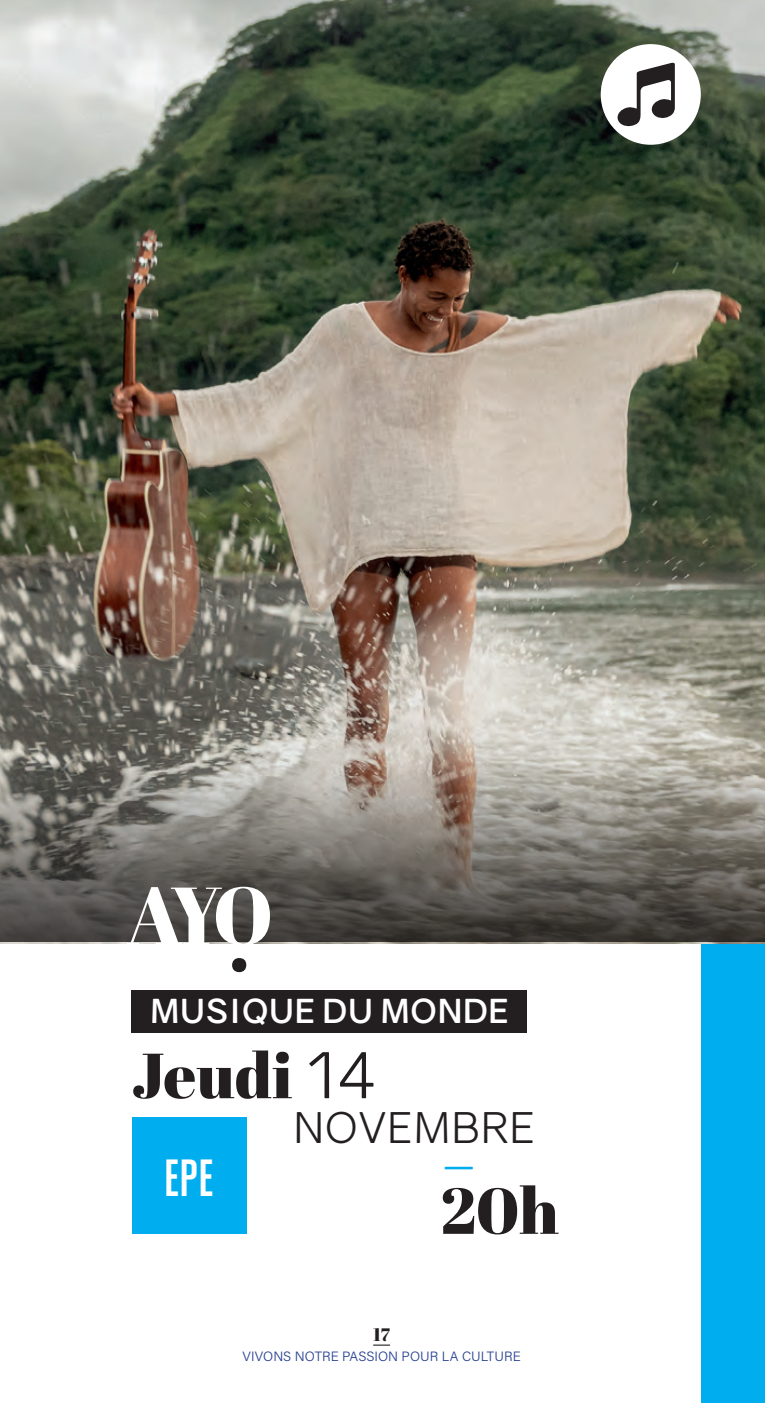
<style>
.page{position:relative;width:765px;height:1403px;background:#fff}
.page>*{position:absolute;margin:0;border:0;box-sizing:border-box;transform-origin:0 0}
.t1{font:81px "Abril Fatface";color:#fff}
.t2{font:81px "Abril Fatface";color:#231f20}
.t3{font:64.58px "Abril Fatface";color:#231f20}
.t4{font:63.45px "Abril Fatface";color:#231f20}
.t5{font:49.73px "Gothiks";color:#fff}
.t6{font:42.75px "Gravity";letter-spacing:.03em;color:#231f20}
.t7{font:42.75px "Gravity";color:#00aeef}
.t8{font:700 33.07px "Gravity";letter-spacing:.02em;color:#fff}
.t9{font:18px "Abril Fatface";color:#231f20}
.t10{font:13.5px "Acumin Variable Concept";color:#253f8e}
.s1{font-family:"Gravity"}
</style>
<div class="page">
<svg style="left:373px;top:1344px;width:17px;height:1px"></svg>
<div style="left:700px;top:927px;width:64px;height:475px;background:#00aeef"></div>
<img style="left:0;top:0;width:764px;height:943px">
<img style="left:0;top:333px;width:764px;height:608px">
<div style="left:131px;top:990px;width:396px;height:42px;background:#231f20"></div>
<div style="left:131px;top:1116px;width:115px;height:117px;background:#00aeef"></div>
<div style="left:600px;top:44px;width:100px;height:101px;background:#fff;border-radius:50%"></div>
<svg style="left:617px;top:62px;width:57px;height:65px"></svg>
<h1 class="t1" style="left:126px;top:858px;width:148px">AYO</h1>
<h1 class="t2" style="left:228px;top:885px;width:23px">.</h1>
<h3 class="t8" style="left:150px;top:989px;width:360px">MUSIQUE DU MONDE</h3>
<h3 class="t4" style="left:131px;top:1030px;width:246px">Jeudi <span class="s1">14</span></h3>
<h3 class="t6" style="left:293px;top:1101px;width:242px">NOVEMBRE</h3>
<h3 class="t7" style="left:440px;top:1138px;width:38px">—</h3>
<h2 class="t3" style="left:440px;top:1165px;width:120px">20h</h2>
<h3 class="t5" style="left:164px;top:1148px;width:51px">EPE</h3>
<h3 class="t9" style="left:373px;top:1321px;width:18px">17</h3>
<p class="t10" style="left:242px;top:1346px;width:279px">VIVONS NOTRE PASSION POUR LA CULTURE</p>
</div>
